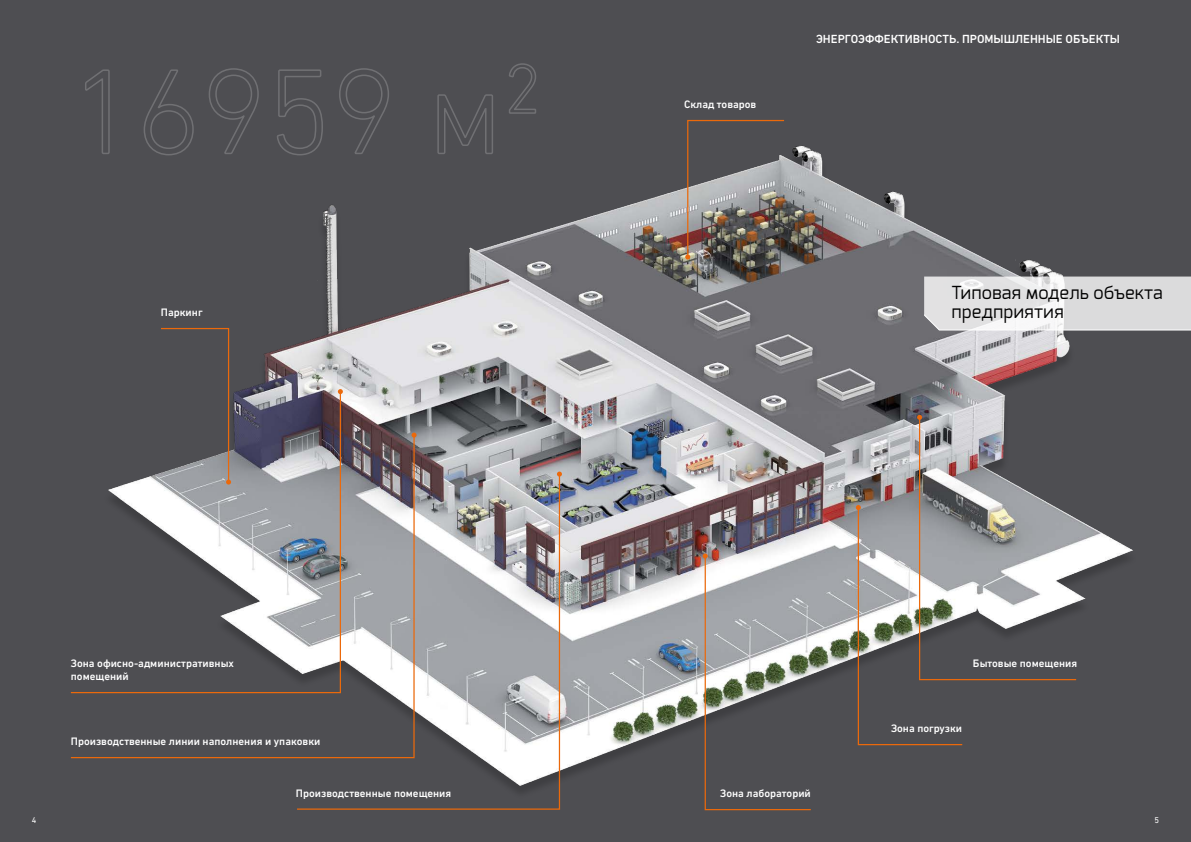
<style>
.page{position:relative;width:1191px;height:842px;background:#4e4e52}
.page>*{position:absolute;margin:0;border:0;box-sizing:border-box;transform-origin:0 0}
.t1{font:18px/19px "Exo Cyrillic";color:#000}
.t2{font:500 12px "DIN Next W1 G";color:#fff}
.t3{font:500 11px/13px "DIN Next W1 G";color:#fff}
.t4{font:8.5px "DIN Next W1 G";color:#fff}
</style>
<div class="page">
<img style="left:242px;top:146px;width:903px;height:631px">
<img style="left:685px;top:119px;width:100px;height:141px">
<svg style="left:702px;top:553px;width:110px;height:258px"></svg>
<svg style="left:161px;top:328px;width:69px;height:62px"></svg>
<svg style="left:856px;top:505px;width:107px;height:241px"></svg>
<svg style="left:918px;top:416px;width:159px;height:265px"></svg>
<svg style="left:917px;top:415px;width:5px;height:5px"></svg>
<svg style="left:228px;top:390px;width:114px;height:44px"></svg>
<svg style="left:338px;top:389px;width:5px;height:5px"></svg>
<svg style="left:85px;top:69px;width:25px;height:85px"></svg>
<svg style="left:143px;top:69px;width:51px;height:87px"></svg>
<svg style="left:208px;top:68px;width:51px;height:87px"></svg>
<svg style="left:276px;top:69px;width:48px;height:87px"></svg>
<svg style="left:338px;top:68px;width:52px;height:87px"></svg>
<svg style="left:436px;top:94px;width:58px;height:61px"></svg>
<svg style="left:509px;top:63px;width:27px;height:51px"></svg>
<svg style="left:924px;top:277px;width:267px;height:53px;background:#e1e0e1"></svg>
<svg style="left:296px;top:473px;width:265px;height:337px"></svg>
<svg style="left:557px;top:472px;width:5px;height:5px"></svg>
<svg style="left:70px;top:434px;width:345px;height:325px"></svg>
<svg style="left:411px;top:433px;width:5px;height:5px"></svg>
<p class="t3" style="left:161px;top:305px;width:43px">Паркинг</p>
<p class="t3" style="left:71px;top:656px;width:165px">Зона офисно-административных помещений</p>
<p class="t3" style="left:71px;top:734px;width:251px">Производственные линии наполнения и упаковки</p>
<p class="t3" style="left:296px;top:786px;width:157px">Производственные помещения</p>
<p class="t3" style="left:684px;top:97px;width:74px">Склад товаров</p>
<p class="t2" style="left:816px;top:31px;width:305px">Энергоэффективность. Промышленные объекты</p>
<h1 class="t1" style="left:951px;top:283px;width:213px">Типовая модель объекта предприятия</h1>
<p class="t3" style="left:973px;top:656px;width:106px">Бытовые помещения</p>
<p class="t3" style="left:891px;top:721px;width:73px">Зона погрузки</p>
<p class="t3" style="left:720px;top:786px;width:92px">Зона лабораторий</p>
<p class="t4" style="left:32px;top:815px;width:6px">4</p>
<p class="t4" style="left:1154px;top:815px;width:6px">5</p>
</div>
